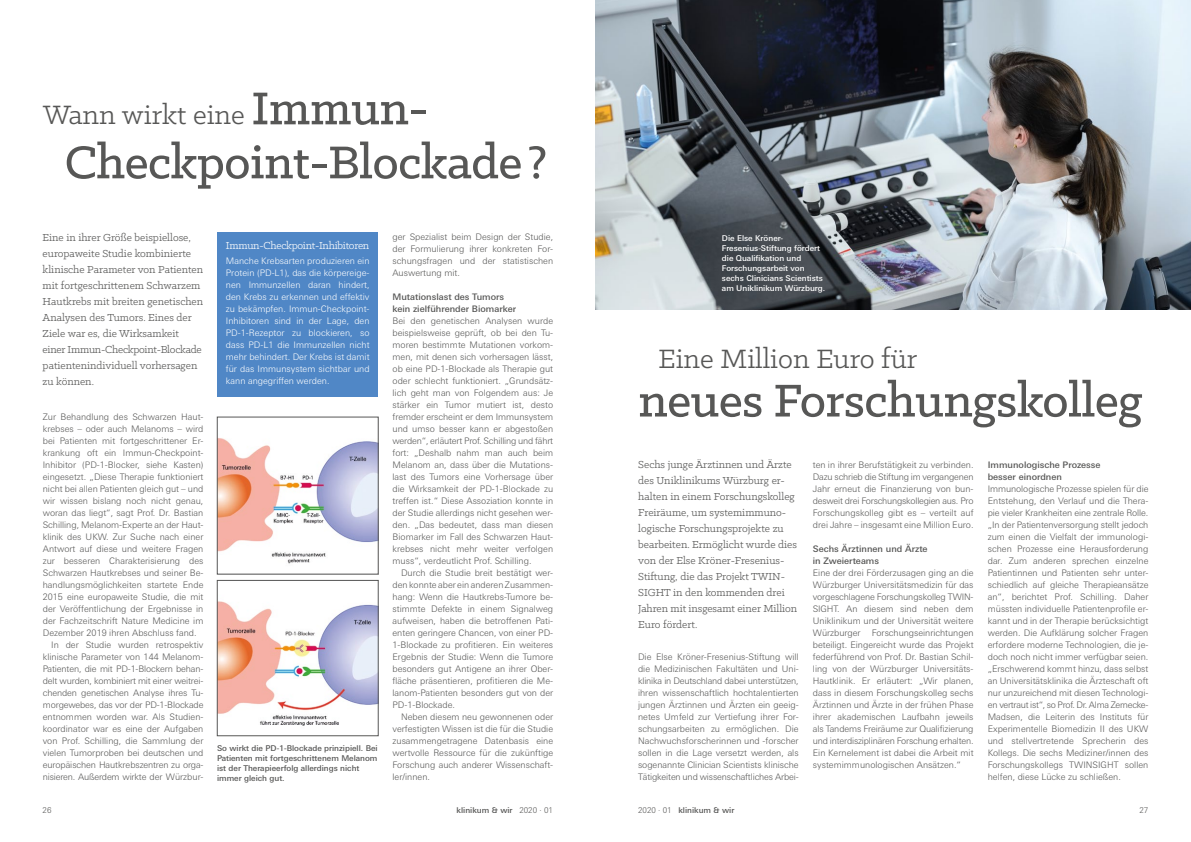
<style>
.page{position:relative;width:1191px;height:842px;background:#fff}
.page>*{position:absolute;margin:0;border:0;box-sizing:border-box;transform-origin:0 0}
.t1{font:500 52px "Klinic Slab";letter-spacing:-.01em;color:#575756}
.t2{font:30px "Klinic Slab";color:#575756}
.t3{font:11.5px/16px "Klinic Slab";color:#575756}
.t4{font:11.5px "Klinic Slab";letter-spacing:-.02em;color:#fff}
.t5{font:300 9px/12px "LT Univers Basic";color:#575756;text-align:justify}
.t6{font:300 9px/12px "LT Univers Basic";color:#fff;text-align:justify}
.t7{font:500 9px/12px "LT Univers Basic";color:#575756}
.t8{font:300 9px "LT Univers Basic";letter-spacing:-.02em;color:#575756}
.t9{font:500 8px/10px "LT Univers Basic";color:#575756}
.t10{font:500 8px/10px "LT Univers Basic";color:#fff}
.t11{font:300 8px "LT Univers Basic";color:#575756}
.s1{font-weight:500;font-size:52px}
.s2{font-weight:300}
</style>
<div class="page">
<img style="left:595px;top:0;width:596px;height:309px">
<img style="left:219px;top:601px;width:157px;height:125px">
<div style="left:217px;top:580px;width:161px;height:156px;border:1px solid #575756"></div>
<img style="left:219px;top:438px;width:157px;height:126px">
<div style="left:217px;top:232px;width:161px;height:165px;background:#5087c6"></div>
<h2 class="t2" style="left:43px;top:96px;width:387px">Wann wirkt eine <span class="s1">Immun-</span></h2>
<h1 class="t1" style="left:65px;top:129px;width:484px">Checkpoint-Blockade?</h1>
<p class="t3" style="left:43px;top:229px;width:162px">Eine in ihrer Größe beispiellose, europaweite Studie kombinierte klinische Parameter von Patienten mit fortgeschrittenem Schwarzem<br>Hautkrebs mit breiten genetischen<br>Analysen des Tumors. Eines der<br>Ziele war es, die Wirksamkeit einer Immun-Checkpoint-Blockade patientenindividuell vorhersagen zu können.</p>
<p class="t5" style="left:43px;top:410px;width:162px">Zur Behandlung des Schwarzen Haut-</p>
<p class="t5" style="left:43px;top:422px;width:162px">krebses – oder auch Melanoms – wird</p>
<p class="t5" style="left:43px;top:434px;width:162px">bei Patienten mit fortgeschrittener Er-</p>
<p class="t5" style="left:43px;top:446px;width:162px">krankung oft ein Immun-Checkpoint-</p>
<p class="t5" style="left:43px;top:458px;width:162px">Inhibitor (PD-1-Blocker, siehe Kasten)</p>
<p class="t5" style="left:43px;top:470px;width:162px">eingesetzt. „Diese Therapie funktioniert</p>
<p class="t5" style="left:43px;top:482px;width:162px">nicht bei allen Patienten gleich gut – und</p>
<p class="t5" style="left:43px;top:494px;width:162px">wir wissen bislang noch nicht genau,</p>
<p class="t5" style="left:43px;top:506px;width:162px">woran das liegt“, sagt Prof. Dr. Bastian</p>
<p class="t5" style="left:43px;top:518px;width:162px">Schilling, Melanom-Experte an der Haut-</p>
<p class="t5" style="left:43px;top:530px;width:162px">klinik des UKW. Zur Suche nach einer</p>
<p class="t5" style="left:43px;top:542px;width:162px">Antwort auf diese und weitere Fragen</p>
<p class="t5" style="left:43px;top:554px;width:162px">zur besseren Charakterisierung des</p>
<p class="t5" style="left:43px;top:566px;width:162px">Schwarzen Hautkrebses und seiner Be-</p>
<p class="t5" style="left:43px;top:578px;width:162px">handlungsmöglichkeiten startete Ende</p>
<p class="t5" style="left:43px;top:590px;width:162px">2015 eine europaweite Studie, die mit</p>
<p class="t5" style="left:43px;top:602px;width:162px">der Veröffentlichung der Ergebnisse in</p>
<p class="t5" style="left:43px;top:614px;width:162px">der Fachzeitschrift Nature Medicine im</p>
<p class="t5" style="left:43px;top:626px;width:155px">Dezember 2019 ihren Abschluss fand.</p>
<p class="t5" style="left:51px;top:638px;width:154px">In der Studie wurden retrospektiv</p>
<p class="t5" style="left:43px;top:650px;width:162px">klinische Parameter von 144 Melanom-</p>
<p class="t5" style="left:43px;top:662px;width:162px">Patienten, die mit PD-1-Blockern behan-</p>
<p class="t5" style="left:43px;top:674px;width:162px">delt wurden, kombiniert mit einer weitrei-</p>
<p class="t5" style="left:43px;top:686px;width:161px">chenden genetischen Analyse ihres Tu-</p>
<p class="t5" style="left:43px;top:698px;width:162px">morgewebes, das vor der PD-1-Blockade</p>
<p class="t5" style="left:43px;top:710px;width:161px">entnommen worden war. Als Studien-</p>
<p class="t5" style="left:43px;top:722px;width:162px">koordinator war es eine der Aufgaben</p>
<p class="t5" style="left:43px;top:734px;width:162px">von Prof. Schilling, die Sammlung der</p>
<p class="t5" style="left:43px;top:746px;width:162px">vielen Tumorproben bei deutschen und</p>
<p class="t5" style="left:43px;top:758px;width:162px">europäischen Hautkrebszentren zu orga-</p>
<p class="t8" style="left:43px;top:771px;width:162px">nisieren. Außerdem wirkte der Würzbur-</p>
<p class="t4" style="left:226px;top:239px;width:145px">Immun-Checkpoint-Inhibitoren</p>
<p class="t6" style="left:226px;top:255px;width:145px">Manche Krebsarten produzieren ein Protein (PD-L1), das die körpereige&shy;nen Immunzellen daran hindert, den Krebs zu erkennen und effektiv zu bekämpfen. Immun-Checkpoint-Inhibitoren sind in der Lage, den PD-1-Rezeptor zu blockieren, so dass PD-L1 die Immunzellen nicht mehr behindert. Der Krebs ist damit für das Immunsystem sichtbar und kann angegriffen werden.</p>
<p class="t9" style="left:217px;top:743px;width:162px">So wirkt die PD-1-Blockade prinzipiell. Bei Patienten mit fortgeschrittenem Melanom ist der Therapieerfolg allerdings nicht immer gleich gut.</p>
<p class="t5" style="left:392px;top:231px;width:162px">ger Spezialist beim Design der Studie, der Formulierung ihrer konkreten For&shy;schungsfragen und der statistischen Auswertung mit.</p>
<p class="t7" style="left:392px;top:291px;width:125px">Mutationslast des Tumors kein zielführender Biomarker</p>
<p class="t5" style="left:392px;top:315px;width:162px">Bei den genetischen Analysen wurde beispielsweise geprüft, ob bei den Tu&shy;moren bestimmte Mutationen vorkom&shy;men, mit denen sich vorhersagen lässt, ob eine PD-1-Blockade als Therapie gut oder schlecht funktioniert. „Grundsätz&shy;lich geht man von Folgendem aus: Je stärker ein Tumor mutiert ist, desto fremder erscheint er dem Immunsystem und umso besser kann er abgestoßen werden“, erläutert Prof. Schilling und fährt fort: „Deshalb nahm man auch beim Melanom an, dass über die Mutations&shy;last des Tumors eine Vorhersage über die Wirksamkeit der PD-1-Blockade zu treffen ist.“ Diese Assoziation konnte in der Studie allerdings nicht gesehen wer&shy;den. „Das bedeutet, dass man diesen Biomarker im Fall des Schwarzen Haut&shy;krebses nicht mehr weiter verfolgen muss“, verdeutlicht Prof. Schilling.</p>
<p class="t5" style="left:392px;top:567px;width:162px;text-indent:9px">Durch die Studie breit bestätigt wer&shy;den konnte aber ein anderen Zusammen&shy;hang: Wenn die Hautkrebs-Tumore be&shy;stimmte Defekte in einem Signalweg aufweisen, haben die betroffenen Pati&shy;enten geringere Chancen, von einer PD-1-Blockade zu profitieren. Ein weiteres Ergebnis der Studie: Wenn die Tumore besonders gut Antigene an ihrer Ober&shy;fläche präsentieren, profitieren die Me&shy;lanom-Patienten besonders gut von der PD-1-Blockade.</p>
<p class="t5" style="left:392px;top:711px;width:162px;text-indent:9px">Neben diesem neu gewonnenen oder verfestigten Wissen ist die für die Studie zusammengetragene Datenbasis eine wertvolle Ressource für die zukünftige Forschung auch anderer Wissenschaft&shy;ler/innen.</p>
<p class="t10" style="left:722px;top:233px;width:105px">Die Else Kröner-<br>Fresenius-Stiftung fördert die Qualifikation und<br>Forschungsarbeit von sechs Clinicians Scientists am Uniklinikum Würzburg.</p>
<h2 class="t2" style="left:658px;top:339px;width:260px">Eine Million Euro für</h2>
<h1 class="t1" style="left:638px;top:367px;width:506px">neues Forschungskolleg</h1>
<p class="t3" style="left:638px;top:456px;width:160px">Sechs junge Ärztinnen und Ärzte des Uniklinikums Würzburg er&shy;halten in einem Forschungskolleg<br>Freiräume, um systemimmuno&shy;logische Forschungsprojekte zu bearbeiten. Ermöglicht wurde dies von der Else Kröner-Fresenius-<br>Stiftung, die das Projekt TWIN-<br>SIGHT in den kommenden drei<br>Jahren mit insgesamt einer Million<br>Euro fördert.</p>
<p class="t5" style="left:813px;top:459px;width:162px">ten in ihrer Berufstätigkeit zu verbinden.<br>Dazu schrieb die Stiftung im vergangenen Jahr erneut die Finanzierung von bun&shy;desweit drei Forschungskollegien aus. Pro Forschungskolleg gibt es – verteilt auf drei Jahre – insgesamt eine Million Euro.</p>
<p class="t7" style="left:813px;top:543px;width:116px">Sechs Ärztinnen und Ärzte in Zweierteams</p>
<p class="t5" style="left:813px;top:567px;width:162px">Eine der drei Förderzusagen ging an die Würzburger Universitätsmedizin für das vorgeschlagene Forschungskolleg TWIN-SIGHT. An diesem sind neben dem Uniklinikum und der Universität weitere Würzburger Forschungseinrichtungen beteiligt. Eingereicht wurde das Projekt federführend von Prof. Dr. Bastian Schil&shy;ling von der Würzburger Universitäts-Hautklinik. Er erläutert: „Wir planen, dass in diesem Forschungskolleg sechs Ärztinnen und Ärzte in der frühen Phase ihrer akademischen Laufbahn jeweils als Tandems Freiräume zur Qualifizierung und interdisziplinären Forschung erhalten.<br>Ein Kernelement ist dabei die Arbeit mit systemimmunologischen Ansätzen.“</p>
<p class="t5" style="left:638px;top:650px;width:162px">Die Else Kröner-Fresenius-Stiftung will die Medizinischen Fakultäten und Uni&shy;klinika in Deutschland dabei unterstützen, ihren wissenschaftlich hochtalentierten jungen Ärztinnen und Ärzten ein geeig&shy;netes Umfeld zur Vertiefung ihrer For&shy;schungsarbeiten zu ermöglichen. Die Nachwuchsforscherinnen und -forscher sollen in die Lage versetzt werden, als sogenannte Clinician Scientists klinische Tätigkeiten und wissenschaftliches Arbei-</p>
<p class="t7" style="left:987px;top:459px;width:114px">Immunologische Prozesse besser einordnen</p>
<p class="t5" style="left:987px;top:483px;width:162px">Immunologische Prozesse spielen für die Entstehung, den Verlauf und die Thera&shy;pie vieler Krankheiten eine zentrale Rolle. „In der Patientenversorgung stellt jedoch zum einen die Vielfalt der immunologi&shy;schen Prozesse eine Herausforderung dar. Zum anderen sprechen einzelne Patientinnen und Patienten sehr unter&shy;schiedlich auf gleiche Therapieansätze an“, berichtet Prof. Schilling. Daher müssten individuelle Patientenprofile er&shy;kannt und in der Therapie berücksichtigt werden. Die Aufklärung solcher Fragen erfordere moderne Technologien, die je&shy;doch noch nicht immer verfügbar seien. „Erschwerend kommt hinzu, dass selbst an Universitätsklinika die Ärzteschaft oft nur unzureichend mit diesen Technologi&shy;en vertraut ist“, so Prof. Dr. Alma Zernecke-Madsen, die Leiterin des Instituts für Experimentelle Biomedizin II des UKW und stellvertretende Sprecherin des Kollegs. Die sechs Mediziner/innen des Forschungskollegs TWINSIGHT sollen helfen, diese Lücke zu schließen.</p>
<p class="t11" style="left:43px;top:805px;width:10px">26</p>
<p class="t9" style="left:456px;top:805px;width:98px">klinikum &amp; wir <span class="s2">2020 · 01</span></p>
<p class="t9" style="left:638px;top:805px;width:98px"><span class="s2">2020 · 01</span> klinikum &amp; wir</p>
<p class="t11" style="left:1139px;top:805px;width:10px">27</p>
</div>
